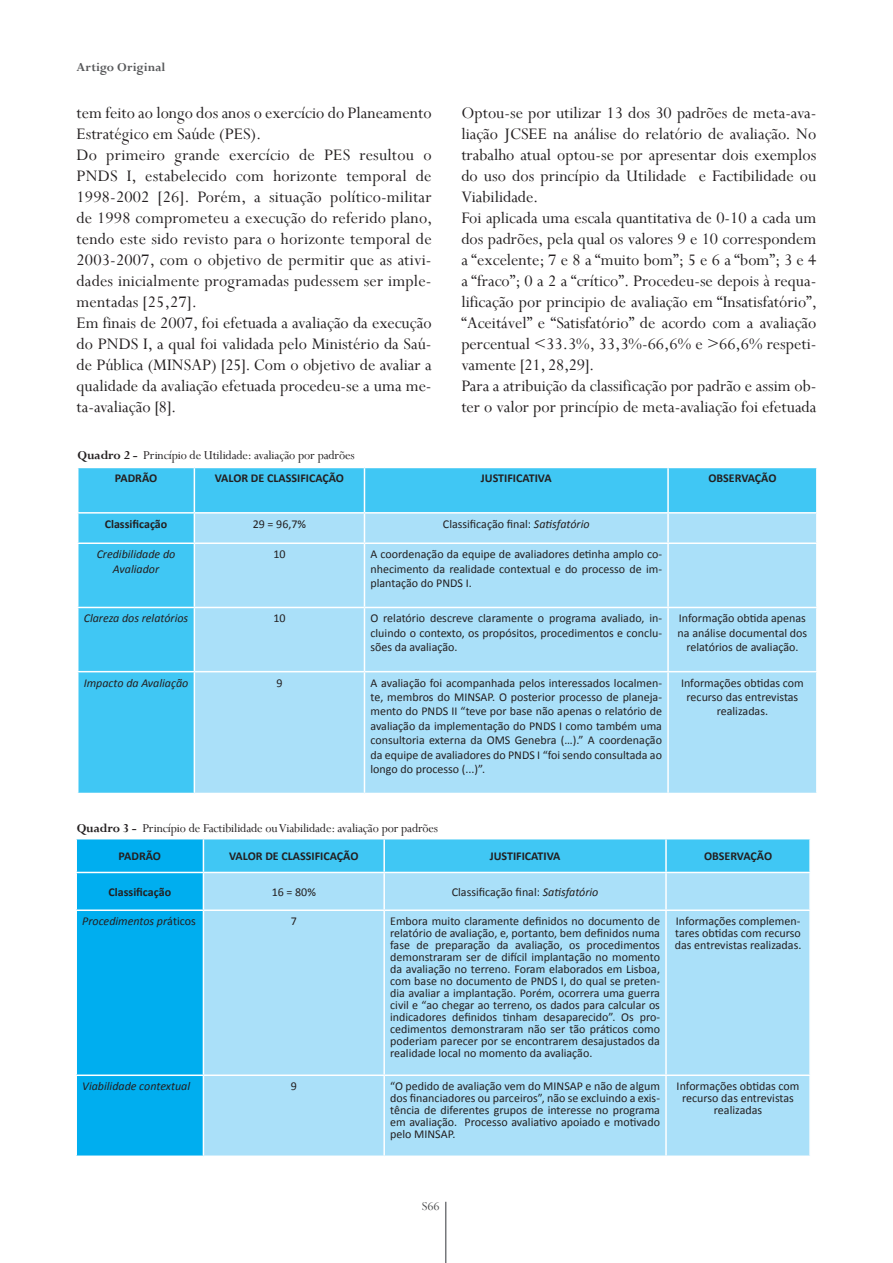
<style>
.page{position:relative;width:893px;height:1263px;background:#fff}
.page>*{position:absolute;margin:0;border:0;box-sizing:border-box;transform-origin:0 0}
.Corpo{font:18px/21px "Perpetua";color:#231f20;text-align:justify}
.t1{font:13.5px "Perpetua";letter-spacing:-.01em;color:#231f20}
.t2{font:700 13.5px "Perpetua";color:#57585a}
.t3{font:13.5px "Perpetua";color:#4b4c4d}
.Corpo-2{font:12px/12px "Calibri";color:#231f20;text-align:justify}
.Corpo-3{font:700 12px "Calibri";color:#231f20}
.Corpo-4{font:italic 12px/14.4px "Calibri";color:#231f20;text-align:center}
.s1{font-weight:700}
.s2{font-style:italic}
.s3{font-style:normal}
</style>
<div class="page">
<hr style="left:445px;top:1202px;width:1px;height:61px;background:#76787b">
<div style="left:78px;top:468px;width:738px;height:325px;background:#40c7f4"></div>
<div style="left:195px;top:514px;width:621px;height:279px;background:#aae0f9"></div>
<hr style="left:194px;top:468px;width:1px;height:44px;background:#fff">
<hr style="left:364px;top:468px;width:1px;height:44px;background:#fff">
<hr style="left:667px;top:468px;width:2px;height:44px;background:#fff">
<hr style="left:77px;top:512px;width:117px;height:2px;background:#fff">
<hr style="left:194px;top:512px;width:170px;height:2px;background:#fff">
<svg style="left:194px;top:514px;width:1px;height:28px"></svg>
<hr style="left:364px;top:512px;width:304px;height:2px;background:#fff">
<svg style="left:364px;top:514px;width:1px;height:28px"></svg>
<hr style="left:668px;top:512px;width:150px;height:2px;background:#fff">
<hr style="left:667px;top:514px;width:2px;height:28px;background:#fff">
<hr style="left:77px;top:542px;width:117px;height:2px;background:#fff">
<hr style="left:194px;top:542px;width:170px;height:2px;background:#fff">
<hr style="left:194px;top:544px;width:1px;height:63px;background:#fff">
<hr style="left:364px;top:542px;width:304px;height:2px;background:#fff">
<hr style="left:364px;top:544px;width:1px;height:63px;background:#fff">
<hr style="left:668px;top:542px;width:150px;height:2px;background:#fff">
<hr style="left:667px;top:544px;width:2px;height:63px;background:#fff">
<hr style="left:77px;top:607px;width:117px;height:1px;background:#fff">
<hr style="left:194px;top:607px;width:170px;height:1px;background:#fff">
<hr style="left:194px;top:608px;width:1px;height:63px;background:#fff">
<hr style="left:364px;top:607px;width:304px;height:1px;background:#fff">
<hr style="left:364px;top:608px;width:1px;height:63px;background:#fff">
<hr style="left:668px;top:607px;width:150px;height:1px;background:#fff">
<hr style="left:667px;top:608px;width:2px;height:63px;background:#fff">
<hr style="left:77px;top:671px;width:117px;height:1px;background:#fff">
<hr style="left:194px;top:671px;width:170px;height:1px;background:#fff">
<hr style="left:194px;top:672px;width:1px;height:121px;background:#fff">
<hr style="left:364px;top:671px;width:304px;height:1px;background:#fff">
<hr style="left:364px;top:672px;width:1px;height:121px;background:#fff">
<hr style="left:668px;top:671px;width:150px;height:1px;background:#fff">
<hr style="left:667px;top:672px;width:2px;height:121px;background:#fff">
<svg style="left:77px;top:839px;width:732px;height:316px;background:#17b7f0"></svg>
<div style="left:204px;top:873px;width:605px;height:282px;background:#aae0f9"></div>
<hr style="left:203px;top:839px;width:1px;height:33px;background:#fff">
<hr style="left:383px;top:839px;width:2px;height:33px;background:#fff">
<hr style="left:665px;top:839px;width:2px;height:33px;background:#fff">
<hr style="left:75px;top:872px;width:128px;height:1px;background:#fff">
<hr style="left:203px;top:872px;width:181px;height:1px;background:#fff">
<hr style="left:203px;top:873px;width:1px;height:36px;background:#fff">
<hr style="left:384px;top:872px;width:282px;height:1px;background:#fff">
<hr style="left:383px;top:873px;width:2px;height:36px;background:#fff">
<hr style="left:666px;top:872px;width:145px;height:1px;background:#fff">
<hr style="left:665px;top:873px;width:2px;height:36px;background:#fff">
<hr style="left:75px;top:909px;width:128px;height:2px;background:#fff">
<hr style="left:203px;top:909px;width:181px;height:2px;background:#fff">
<hr style="left:203px;top:911px;width:1px;height:163px;background:#fff">
<hr style="left:384px;top:909px;width:282px;height:2px;background:#fff">
<hr style="left:383px;top:911px;width:2px;height:163px;background:#fff">
<hr style="left:666px;top:909px;width:145px;height:2px;background:#fff">
<hr style="left:665px;top:911px;width:2px;height:163px;background:#fff">
<hr style="left:75px;top:1074px;width:128px;height:2px;background:#fff">
<hr style="left:203px;top:1074px;width:181px;height:2px;background:#fff">
<hr style="left:203px;top:1076px;width:1px;height:79px;background:#fff">
<hr style="left:384px;top:1074px;width:282px;height:2px;background:#fff">
<hr style="left:383px;top:1076px;width:2px;height:79px;background:#fff">
<hr style="left:666px;top:1074px;width:145px;height:2px;background:#fff">
<hr style="left:665px;top:1076px;width:2px;height:79px;background:#fff">
<p class="t2" style="left:77px;top:59px;width:91px">Artigo Original</p>
<p class="Corpo" style="left:77px;top:102px;width:357px">tem feito ao longo dos anos o exercício do Planeamento<br>Estratégico em Saúde (PES).</p>
<p class="Corpo" style="left:77px;top:144px;width:357px">Do primeiro grande exercício de PES resultou o PNDS I, estabelecido com horizonte temporal de 1998-2002 [26]. Porém, a situação político-militar de 1998 comprometeu a execução do referido plano, tendo este sido revisto para o horizonte temporal de 2003-2007, com o objetivo de permitir que as ativi&shy;dades inicialmente programadas pudessem ser imple&shy;mentadas [25,27].</p>
<p class="Corpo" style="left:77px;top:312px;width:357px">Em finais de 2007, foi efetuada a avaliação da execução do PNDS I, a qual foi validada pelo Ministério da Saú&shy;de Pública (MINSAP) [25]. Com o objetivo de avaliar a qualidade da avaliação efetuada procedeu-se a uma me&shy;ta-avaliação [8].</p>
<p class="t1" style="left:78px;top:447px;width:279px"><span class="s1">Quadro 2 -</span> Princípio de Utilidade: avaliação por padrões</p>
<p class="Corpo" style="left:461px;top:102px;width:357px">Optou-se por utilizar 13 dos 30 padrões de meta-ava&shy;liação JCSEE na análise do relatório de avaliação. No trabalho atual optou-se por apresentar dois exemplos do uso dos princípio da Utilidade e Factibilidade ou Viabilidade.</p>
<p class="Corpo" style="left:461px;top:207px;width:357px">Foi aplicada uma escala quantitativa de 0-10 a cada um dos padrões, pela qual os valores 9 e 10 correspondem a “excelente; 7 e 8 a “muito bom”; 5 e 6 a “bom”; 3 e 4 a “fraco”; 0 a 2 a “crítico”. Procedeu-se depois à requa&shy;lificação por principio de avaliação em “Insatisfatório”, “Aceitável” e “Satisfatório” de acordo com a avaliação percentual &lt;33.3%, 33,3%-66,6% e &gt;66,6% respeti&shy;vamente [21, 28,29].</p>
<p class="Corpo" style="left:461px;top:375px;width:357px">Para a atribuição da classificação por padrão e assim ob&shy;ter o valor por princípio de meta-avaliação foi efetuada</p>
<p class="Corpo-3" style="left:115px;top:471px;width:44px">PADRÃO</p>
<p class="Corpo-3" style="left:215px;top:471px;width:131px">VALOR DE CLASSIFICAÇÃO</p>
<p class="Corpo-3" style="left:481px;top:471px;width:72px">JUSTIFICATIVA</p>
<p class="Corpo-3" style="left:708px;top:471px;width:70px">OBSERVAÇÃO</p>
<p class="Corpo-3" style="left:105px;top:516px;width:64px">Classificação</p>
<p class="Corpo-2" style="left:253px;top:518px;width:55px">29 = 96,7%</p>
<p class="Corpo-2" style="left:443px;top:518px;width:148px">Classificação final: <span class="s2">Satisfatório</span></p>
<p class="Corpo-4" style="left:97px;top:547px;width:80px">Credibilidade do<br>Avaliador</p>
<p class="Corpo-2" style="left:273px;top:548px;width:14px">10</p>
<p class="Corpo-2" style="left:370px;top:547px;width:293px;line-height:14.4px">A coordenação da equipe de avaliadores detinha amplo co&shy;nhecimento da realidade contextual e do processo de im&shy;plantação do PNDS I.</p>
<p class="Corpo-4" style="left:84px;top:611px;width:106px">Clareza dos relatórios</p>
<p class="Corpo-2" style="left:273px;top:612px;width:14px">10</p>
<p class="Corpo-2" style="left:370px;top:611px;width:293px;line-height:14.4px">O relatório descreve claramente o programa avaliado, in&shy;cluindo o contexto, os propósitos, procedimentos e conclu&shy;sões da avaliação.</p>
<p class="Corpo-2" style="left:678px;top:611px;width:131px;line-height:14.4px;text-align:center">Informação obtida apenas na análise documental dos relatórios de avaliação.</p>
<p class="Corpo-4" style="left:84px;top:675px;width:106px">Impacto da Avaliação</p>
<p class="Corpo-2" style="left:276px;top:677px;width:8px">9</p>
<p class="Corpo-2" style="left:370px;top:675px;width:293px;line-height:14.4px">A avaliação foi acompanhada pelos interessados localmen&shy;te, membros do MINSAP. O posterior processo de planeja&shy;mento do PNDS II “teve por base não apenas o relatório de avaliação da implementação do PNDS I como também uma consultoria externa da OMS Genebra (…).” A coordenação da equipe de avaliadores do PNDS I “foi sendo consultada ao longo do processo (...)”.</p>
<p class="Corpo-2" style="left:681px;top:675px;width:124px;line-height:14.4px;text-align:center">Informações obtidas com recurso das entrevistas realizadas.</p>
<p class="t1" style="left:77px;top:819px;width:363px"><span class="s1">Quadro 3 -</span> Princípio de Factibilidade ou Viabilidade: avaliação por padrões</p>
<p class="Corpo-3" style="left:119px;top:848px;width:44px">PADRÃO</p>
<p class="Corpo-3" style="left:229px;top:848px;width:131px">VALOR DE CLASSIFICAÇÃO</p>
<p class="Corpo-3" style="left:490px;top:848px;width:72px">JUSTIFICATIVA</p>
<p class="Corpo-3" style="left:704px;top:848px;width:70px">OBSERVAÇÃO</p>
<p class="Corpo-3" style="left:109px;top:884px;width:64px">Classificação</p>
<p class="Corpo-2" style="left:272px;top:886px;width:46px">16 = 80%</p>
<p class="Corpo-2" style="left:452px;top:886px;width:148px">Classificação final: <span class="s2">Satisfatório</span></p>
<p class="Corpo-4" style="left:82px;top:914px;width:115px">Procedimentos pr<span class="s3">áticos</span></p>
<p class="Corpo-2" style="left:291px;top:915px;width:8px">7</p>
<p class="Corpo-2" style="left:390px;top:915px;width:271px">Embora muito claramente definidos no documento de relatório de avaliação, e, portanto, bem definidos numa fase de preparação da avaliação, os procedimentos demonstraram ser de difícil implantação no momento da avaliação no terreno. Foram elaborados em Lisboa, com base no documento de PNDS I, do qual se preten&shy;dia avaliar a implantação. Porém, ocorrera uma guerra civil e “ao chegar ao terreno, os dados para calcular os indicadores definidos tinham desaparecido”. Os pro&shy;cedimentos demonstraram não ser tão práticos como poderiam parecer por se encontrarem desajustados da realidade local no momento da avaliação.</p>
<p class="Corpo-2" style="left:675px;top:915px;width:128px">Informações complemen&shy;tares obtidas com recurso das entrevistas realizadas.</p>
<p class="Corpo-4" style="left:82px;top:1079px;width:109px">Viabilidade contextual</p>
<p class="Corpo-2" style="left:291px;top:1080px;width:8px">9</p>
<p class="Corpo-2" style="left:390px;top:1080px;width:271px">“O pedido de avaliação vem do MINSAP e não de algum dos financiadores ou parceiros”, não se excluindo a exis&shy;tência de diferentes grupos de interesse no programa em avaliação. Processo avaliativo apoiado e motivado pelo MINSAP.</p>
<p class="Corpo-2" style="left:677px;top:1080px;width:124px;text-align:center">Informações obtidas com recurso das entrevistas realizadas</p>
<p class="t3" style="left:422px;top:1198px;width:19px">S66</p>
</div>
